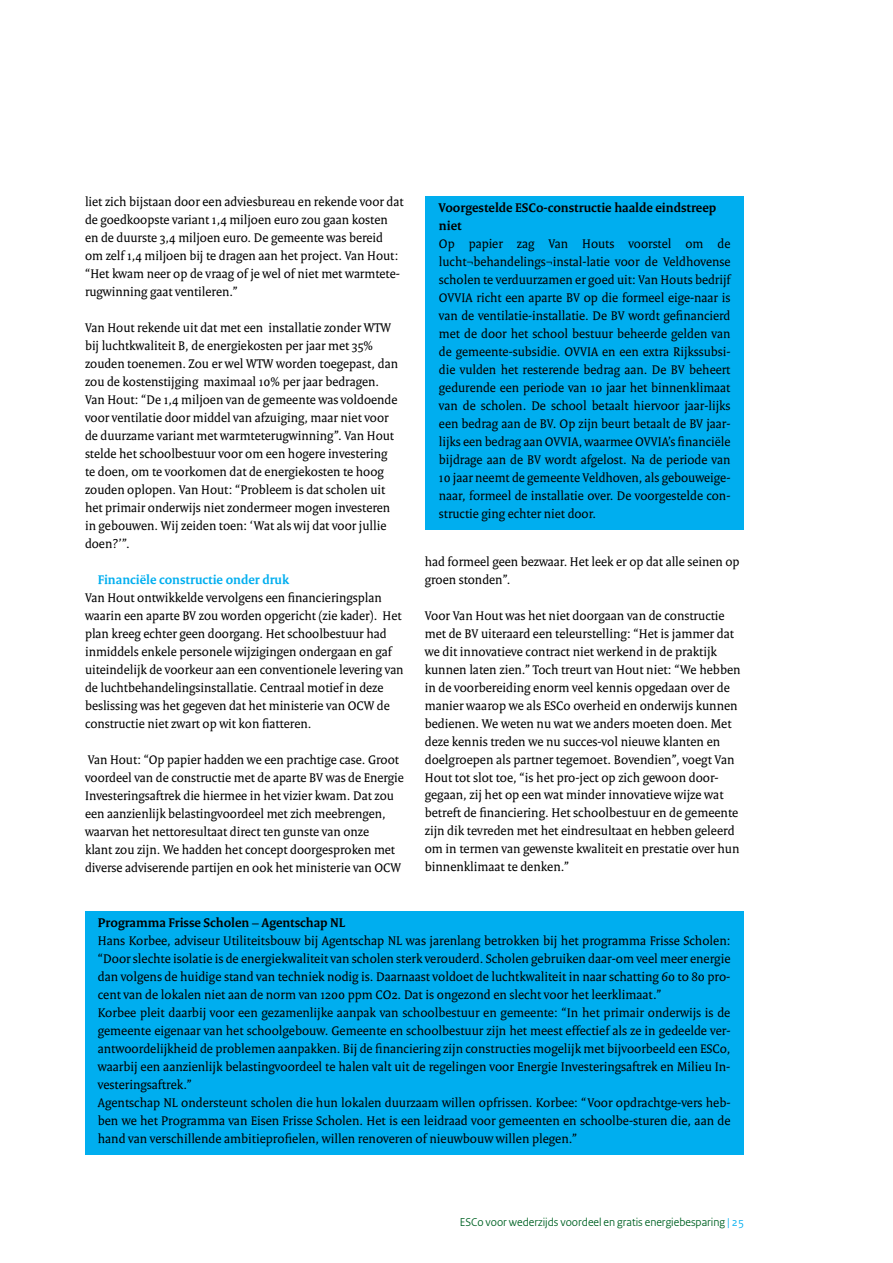
<style>
.page{position:relative;width:893px;height:1263px;background:#fff}
.page>*{position:absolute;margin:0;border:0;box-sizing:border-box;transform-origin:0 0}
.t1{font:13.5px/18px "Rijksoverheid Serif";color:#000}
.t2{font:700 13.5px/18px "Rijksoverheid Serif";color:#000}
.t3{font:700 13.5px "Rijksoverheid Serif";color:#00aeef}
.t4{font:12px "Rijksoverheid Sans";color:#006325}
.s1{color:#00aeef}
</style>
<div class="page">
<div style="left:425px;top:196px;width:319px;height:333px;background:#00aeef"></div>
<div style="left:85px;top:911px;width:659px;height:243px;background:#00aeef"></div>
<p class="t1" style="left:85px;top:192px;width:320px">liet zich bijstaan door een adviesbureau en rekende voor dat de goedkoopste variant 1,4 miljoen euro zou gaan kosten en de duurste 3,4 miljoen euro. De gemeente was bereid om zelf 1,4 miljoen bij te dragen aan het project. Van Hout: “Het kwam neer op de vraag of je wel of niet met warmtete&shy;rugwinning gaat ventileren.”</p>
<p class="t1" style="left:85px;top:318px;width:315px">Van Hout rekende uit dat met een installatie zonder WTW bij luchtkwaliteit B, de energiekosten per jaar met 35% zouden toenemen. Zou er wel WTW worden toegepast, dan zou de kostenstijging maximaal 10% per jaar bedragen.<br>Van Hout: “De 1,4 miljoen van de gemeente was voldoende voor ventilatie door middel van afzuiging, maar niet voor de duurzame variant met warmteterugwinning”. Van Hout stelde het schoolbestuur voor om een hogere investering te doen, om te voorkomen dat de energiekosten te hoog zouden oplopen. Van Hout: “Probleem is dat scholen uit het primair onderwijs niet zondermeer mogen investeren in gebouwen. Wij zeiden toen: ‘Wat als wij dat voor jullie doen?’”.</p>
<p class="t3" style="left:98px;top:571px;width:193px">Financiële constructie onder druk</p>
<p class="t1" style="left:85px;top:588px;width:320px">Van Hout ontwikkelde vervolgens een financieringsplan waarin een aparte BV zou worden opgericht (zie kader). Het plan kreeg echter geen doorgang. Het schoolbestuur had inmiddels enkele personele wijzigingen ondergaan en gaf uiteindelijk de voorkeur aan een conventionele levering van de luchtbehandelingsinstallatie. Centraal motief in deze beslissing was het gegeven dat het ministerie van OCW de constructie niet zwart op wit kon fiatteren.</p>
<p class="t1" style="left:85px;top:750px;width:320px">Van Hout: “Op papier hadden we een prachtige case. Groot voordeel van de constructie met de aparte BV was de Energie Investeringsaftrek die hiermee in het vizier kwam. Dat zou een aanzienlijk belastingvoordeel met zich meebrengen, waarvan het nettoresultaat direct ten gunste van onze<br>klant zou zijn. We hadden het concept doorgesproken met diverse adviserende partijen en ook het ministerie van OCW</p>
<p class="t2" style="left:439px;top:198px;width:279px">Voorgestelde ESCo-constructie haalde eindstreep niet</p>
<p class="t1" style="left:439px;top:234px;width:293px;text-align:justify">Op papier zag Van Houts voorstel om de lucht¬behandelings¬instal-latie voor de Veldhovense scholen te verduurzamen er goed uit: Van Houts bedrijf OVVIA richt een aparte BV op die formeel eige-naar is van de ventilatie-installatie. De BV wordt gefinancierd met de door het school bestuur beheerde gelden van de gemeente-subsidie. OVVIA en een extra Rijkssubsi&shy;die vulden het resterende bedrag aan. De BV beheert gedurende een periode van 10 jaar het binnenklimaat van de scholen. De school betaalt hiervoor jaar-lijks een bedrag aan de BV. Op zijn beurt betaalt de BV jaar&shy;lijks een bedrag aan OVVIA, waarmee OVVIA’s financiële bijdrage aan de BV wordt afgelost. Na de periode van 10 jaar neemt de gemeente Veldhoven, als gebouweige&shy;naar, formeel de installatie over. De voorgestelde con&shy;structie ging echter niet door.</p>
<p class="t1" style="left:425px;top:552px;width:316px">had formeel geen bezwaar. Het leek er op dat alle seinen op groen stonden”.</p>
<p class="t1" style="left:425px;top:606px;width:317px">Voor Van Hout was het niet doorgaan van de constructie met de BV uiteraard een teleurstelling: “Het is jammer dat we dit innovatieve contract niet werkend in de praktijk kunnen laten zien.” Toch treurt van Hout niet: “We hebben in de voorbereiding enorm veel kennis opgedaan over de manier waarop we als ESCo overheid en onderwijs kunnen bedienen. We weten nu wat we anders moeten doen. Met deze kennis treden we nu succes-vol nieuwe klanten en doelgroepen als partner tegemoet. Bovendien”, voegt Van Hout tot slot toe, “is het pro-ject op zich gewoon door&shy;gegaan, zij het op een wat minder innovatieve wijze wat betreft de financiering. Het schoolbestuur en de gemeente zijn dik tevreden met het eindresultaat en hebben geleerd om in termen van gewenste kwaliteit en prestatie over hun binnenklimaat te denken.”</p>
<p class="t2" style="left:98px;top:913px;width:249px">Programma Frisse Scholen – Agentschap NL</p>
<p class="t1" style="left:98px;top:931px;width:634px">Hans Korbee, adviseur Utiliteitsbouw bij Agentschap NL was jarenlang betrokken bij het programma Frisse Scholen: “Door slechte isolatie is de energiekwaliteit van scholen sterk verouderd. Scholen gebruiken daar-om veel meer energie dan volgens de huidige stand van techniek nodig is. Daarnaast voldoet de luchtkwaliteit in naar schatting 60 to 80 pro&shy;cent van de lokalen niet aan de norm van 1200 ppm CO2. Dat is ongezond en slecht voor het leerklimaat.”<br>Korbee pleit daarbij voor een gezamenlijke aanpak van schoolbestuur en gemeente: “In het primair onderwijs is de gemeente eigenaar van het schoolgebouw. Gemeente en schoolbestuur zijn het meest effectief als ze in gedeelde ver&shy;antwoordelijkheid de problemen aanpakken. Bij de financiering zijn constructies mogelijk met bijvoorbeeld een ESCo, waarbij een aanzienlijk belastingvoordeel te halen valt uit de regelingen voor Energie Investeringsaftrek en Milieu In&shy;vesteringsaftrek.”<br>Agentschap NL ondersteunt scholen die hun lokalen duurzaam willen opfrissen. Korbee: “Voor opdrachtge-vers heb&shy;ben we het Programma van Eisen Frisse Scholen. Het is een leidraad voor gemeenten en schoolbe-sturen die, aan de hand van verschillende ambitieprofielen, willen renoveren of nieuwbouw willen plegen.”</p>
<p class="t4" style="left:460px;top:1215px;width:286px">ESCo voor wederzijds voordeel en gratis energiebesparing <span class="s1">| 25</span></p>
</div>
